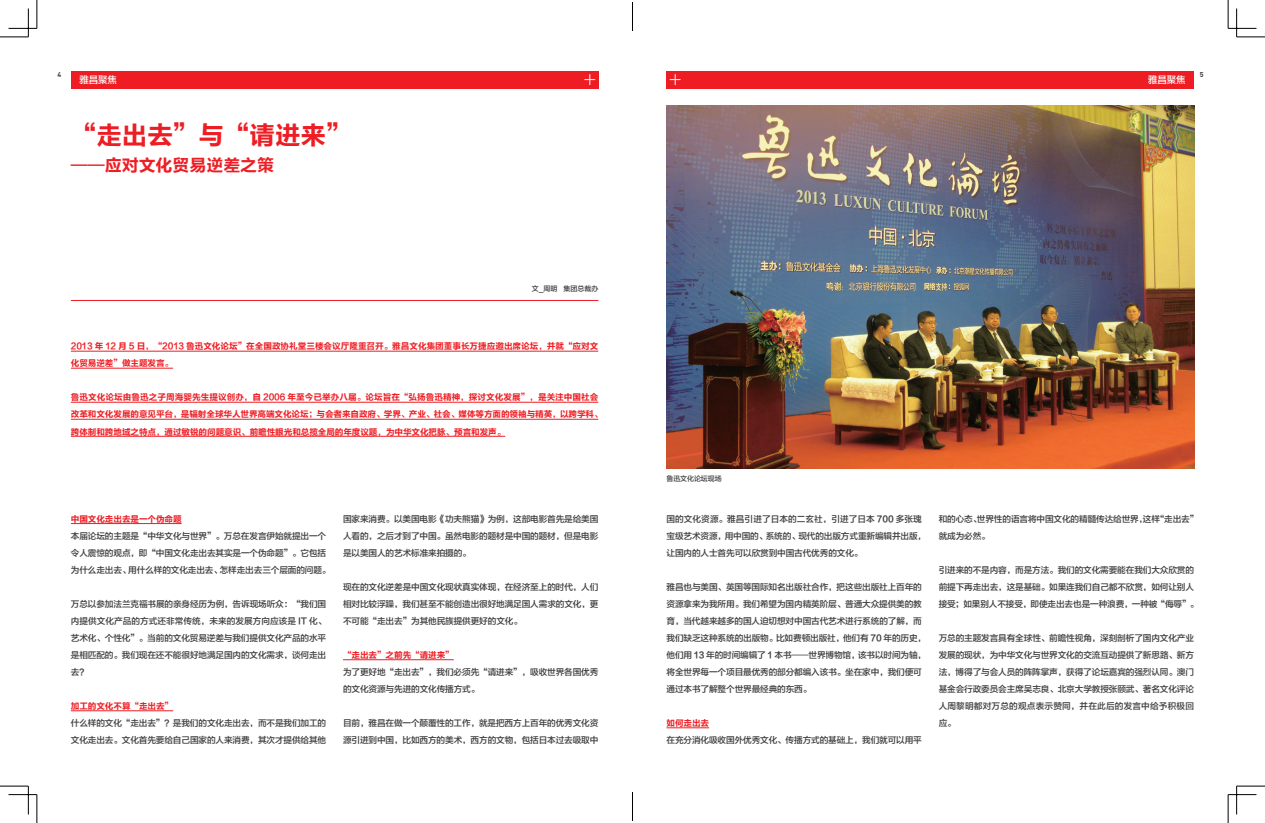
<style>
.page{position:relative;width:1265px;height:823px;background:#fff}
.page>*{position:absolute;margin:0;border:0;box-sizing:border-box;transform-origin:0 0}
.t1{font:25.6px "FZLTCHK GBK1 0";letter-spacing:-.005em;color:#ee1d23}
.t2{font:17px "FZLTCHK GBK1 0";letter-spacing:-.005em;color:#ee1d23}
.t3{font:9.5px "FZLTZHK GBK1 0";letter-spacing:-.015em;color:#fff}
.t4{font:8.6px/17px "FZLTZHK GBK1 0";letter-spacing:-.015em;color:#3e3e3f}
.t5{font:8.6px/17px "FZLTCHK GBK1 0";letter-spacing:-.015em;color:#ee1d23}
.t6{font:7px "FZLTZHK GBK1 0";letter-spacing:-.015em;color:#3e3e3f}
.t7{font:700 7px "DIN";color:#3e3e3f}
</style>
<div class="page">
<div style="left:71px;top:71px;width:527px;height:17px;background:#ee1d23"></div>
<hr style="left:71px;top:300px;width:527px;height:1px;background:#ee1d23">
<svg style="left:584px;top:74px;width:11px;height:11px"></svg>
<div style="left:666px;top:71px;width:527px;height:17px;background:#ee1d23"></div>
<svg style="left:669px;top:74px;width:11px;height:11px"></svg>
<hr style="left:71px;top:351px;width:527px;height:1px;background:#ee1d23">
<hr style="left:71px;top:368px;width:102px;height:1px;background:#ee1d23">
<hr style="left:71px;top:402px;width:527px;height:1px;background:#ee1d23">
<hr style="left:71px;top:419px;width:527px;height:1px;background:#ee1d23">
<hr style="left:71px;top:436px;width:434px;height:1px;background:#ee1d23">
<hr style="left:343px;top:659px;width:111px;height:1px;background:#ee1d23">
<hr style="left:666px;top:727px;width:43px;height:1px;background:#ee1d23">
<img style="left:666px;top:105px;width:527px;height:363px">
<hr style="left:71px;top:523px;width:111px;height:1px;background:#ee1d23">
<hr style="left:71px;top:710px;width:102px;height:1px;background:#ee1d23">
<svg style="left:0;top:0;width:38px;height:38px"></svg>
<svg style="left:0;top:785px;width:38px;height:37px"></svg>
<svg style="left:1227px;top:0;width:37px;height:38px"></svg>
<svg style="left:1227px;top:785px;width:37px;height:37px"></svg>
<svg style="left:632px;top:3px;width:1px;height:28px"></svg>
<svg style="left:632px;top:792px;width:1px;height:28px"></svg>
<p class="t7" style="left:58px;top:70px;width:5px">4</p>
<p class="t7" style="left:1199px;top:70px;width:5px">5</p>
<p class="t3" style="left:79px;top:74px;width:39px">雅昌聚焦</p>
<h1 class="t1" style="left:71px;top:121px;width:282px">“走出去”与“请进来”</h1>
<h2 class="t2" style="left:71px;top:155px;width:205px">——应对文化贸易逆差之策</h2>
<p class="t3" style="left:1147px;top:74px;width:39px">雅昌聚焦</p>
<p class="t6" style="left:532px;top:284px;width:68px">文_周明 集团总裁办</p>
<p class="t5" style="left:71px;top:338px;width:529px">2013 年 12 月 5 日，“2013 鲁迅文化论坛”在全国政协礼堂三楼会议厅隆重召开。雅昌文化集团董事长万捷应邀出席论坛，并就“应对文化贸易逆差”做主题发言。</p>
<p class="t5" style="left:71px;top:389px;width:533px">鲁迅文化论坛由鲁迅之子周海婴先生提议创办，自 2006 年至今已举办八届。论坛旨在“弘扬鲁迅精神，探讨文化发展”，是关注中国社会改革和文化发展的意见平台，是辐射全球华人世界高端文化论坛；与会者来自政府、学界、产业、社会、媒体等方面的领袖与精英，以跨学科、跨体制和跨地域之特点，通过敏锐的问题意识、前瞻性眼光和总揽全局的年度议题，为中华文化把脉、预言和发声。</p>
<p class="t5" style="left:71px;top:510px;width:112px">中国文化走出去是一个伪命题</p>
<p class="t4" style="left:71px;top:527px;width:261px">本届论坛的主题是“中华文化与世界”。万总在发言伊始就提出一个令人震惊的观点，即“中国文化走出去其实是一个伪命题”。它包括为什么走出去、用什么样的文化走出去、怎样走出去三个层面的问题。</p>
<p class="t4" style="left:71px;top:595px;width:257px;text-align:justify">万总以参加法兰克福书展的亲身经历为例，告诉现场听众：“我们国内提供文化产品的方式还非常传统，未来的发展方向应该是 IT 化、艺术化、个性化”。当前的文化贸易逆差与我们提供文化产品的水平是相匹配的。我们现在还不能很好地满足国内的文化需求，谈何走出去？</p>
<p class="t5" style="left:71px;top:697px;width:104px">加工的文化不算“走出去”</p>
<p class="t4" style="left:71px;top:714px;width:257px">什么样的文化“走出去”？是我们的文化走出去，而不是我们加工的文化走出去。文化首先要给自己国家的人来消费，其次才提供给其他</p>
<p class="t4" style="left:343px;top:510px;width:257px;text-align:justify">国家来消费。以美国电影《功夫熊猫》为例，这部电影首先是给美国人看的，之后才到了中国。虽然电影的题材是中国的题材，但是电影是以美国人的艺术标准来拍摄的。</p>
<p class="t4" style="left:343px;top:578px;width:257px;text-align:justify">现在的文化逆差是中国文化现状真实体现，在经济至上的时代，人们相对比较浮躁，我们甚至不能创造出很好地满足国人需求的文化，更不可能“走出去”为其他民族提供更好的文化。</p>
<p class="t5" style="left:343px;top:646px;width:112px">“走出去”之前先“请进来”</p>
<p class="t4" style="left:343px;top:663px;width:257px">为了更好地“走出去”，我们必须先“请进来”，吸收世界各国优秀的文化资源与先进的文化传播方式。</p>
<p class="t4" style="left:343px;top:714px;width:257px">目前，雅昌在做一个颠覆性的工作，就是把西方上百年的优秀文化资源引进到中国，比如西方的美术，西方的文物，包括日本过去吸取中</p>
<p class="t6" style="left:666px;top:474px;width:57px">鲁迅文化论坛现场</p>
<p class="t4" style="left:666px;top:510px;width:261px">国的文化资源。雅昌引进了日本的二玄社，引进了日本 700 多张瑰宝级艺术资源，用中国的、系统的、现代的出版方式重新编辑并出版，让国内的人士首先可以欣赏到中国古代优秀的文化。</p>
<p class="t4" style="left:666px;top:578px;width:261px">雅昌也与美国、英国等国际知名出版社合作，把这些出版社上百年的资源拿来为我所用。我们希望为国内精英阶层、普通大众提供美的教育，当代越来越多的国人迫切想对中国古代艺术进行系统的了解，而我们缺乏这种系统的出版物。比如费顿出版社，他们有 70 年的历史，他们用 13 年的时间编辑了 1 本书——世界博物馆，该书以时间为轴，将全世界每一个项目最优秀的部分都编入该书。坐在家中，我们便可通过本书了解整个世界最经典的东西。</p>
<p class="t5" style="left:666px;top:714px;width:44px">如何走出去</p>
<p class="t4" style="left:666px;top:731px;width:257px">在充分消化吸收国外优秀文化、传播方式的基础上，我们就可以用平</p>
<p class="t4" style="left:938px;top:510px;width:261px">和的心态、世界性的语言将中国文化的精髓传达给世界，这样“走出去”就成为必然。</p>
<p class="t4" style="left:938px;top:561px;width:261px">引进来的不是内容，而是方法。我们的文化需要能在我们大众欣赏的前提下再走出去，这是基础。如果连我们自己都不欣赏，如何让别人接受；如果别人不接受，即使走出去也是一种浪费，一种被“侮辱”。</p>
<p class="t4" style="left:938px;top:629px;width:257px;text-align:justify">万总的主题发言具有全球性、前瞻性视角，深刻剖析了国内文化产业发展的现状，为中华文化与世界文化的交流互动提供了新思路、新方法，博得了与会人员的阵阵掌声，获得了论坛嘉宾的强烈认同。澳门基金会行政委员会主席吴志良、北京大学教授张颐武、著名文化评论人周黎明都对万总的观点表示赞同，并在此后的发言中给予积极回应。</p>
</div>
